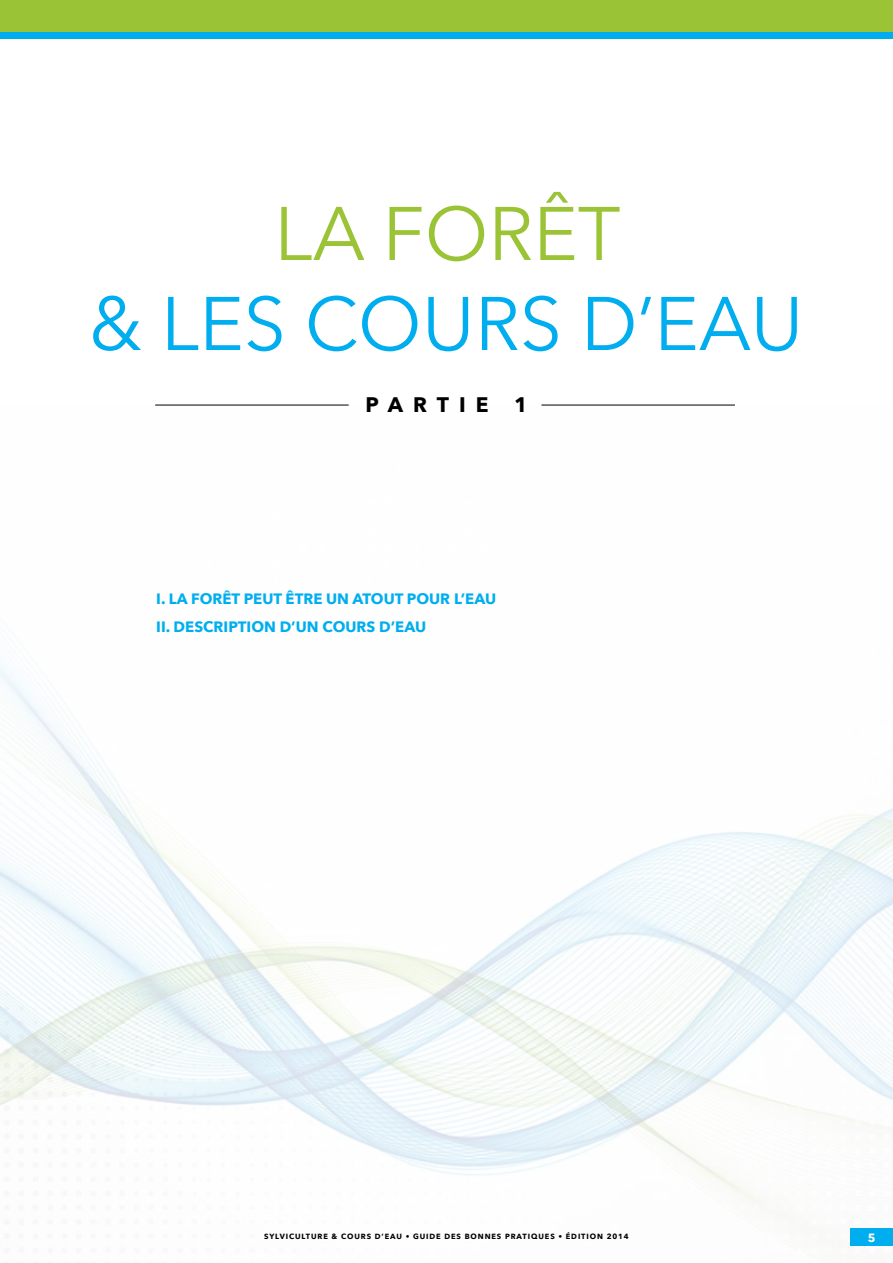
<style>
.page{position:relative;width:893px;height:1263px;background:#fff}
.page>*{position:absolute;margin:0;border:0;box-sizing:border-box;transform-origin:0 0}
.t1{font:75px "Avenir Next";color:#00aeef}
.t2{font:75px "Avenir Next";color:#9bc336}
.t3{font:700 21px "Avenir Next";letter-spacing:.48em;color:#000}
.t4{font:700 15px/28.5px "Avenir Next";color:#00aeef}
.t5{font:700 12px "Avenir Next";color:#fff}
.t6{font:700 7.5px "Avenir Next";letter-spacing:.12em;color:#000}
</style>
<div class="page">
<div style="left:0;top:7px;width:893px;height:32px;background:#00aeef"></div>
<img style="left:0;top:404px;width:893px;height:825px">
<div style="left:0;top:0;width:893px;height:32px;background:#9bc336"></div>
<hr style="left:155px;top:405px;width:194px;height:1px;background:#000">
<hr style="left:541px;top:405px;width:194px;height:1px;background:#000">
<div style="left:850px;top:1229px;width:43px;height:17px;background:#00aeef"></div>
<h1 class="t2" style="left:274px;top:189px;width:348px">LA FORÊT</h1>
<h1 class="t1" style="left:89px;top:279px;width:715px">&amp; LES COURS D’EAU</h1>
<h2 class="t3" style="left:365px;top:392px;width:164px">PARTIE 1</h2>
<p class="t4" style="left:156px;top:584px;width:341px">I. LA FORÊT PEUT ÊTRE UN ATOUT POUR L’EAU<br>II. DESCRIPTION D’UN COURS D’EAU</p>
<p class="t6" style="left:264px;top:1231px;width:366px">SYLVICULTURE &amp; COURS D’EAU • GUIDE DES BONNES PRATIQUES • ÉDITION 2014</p>
<p class="t5" style="left:868px;top:1230px;width:9px">5</p>
</div>
